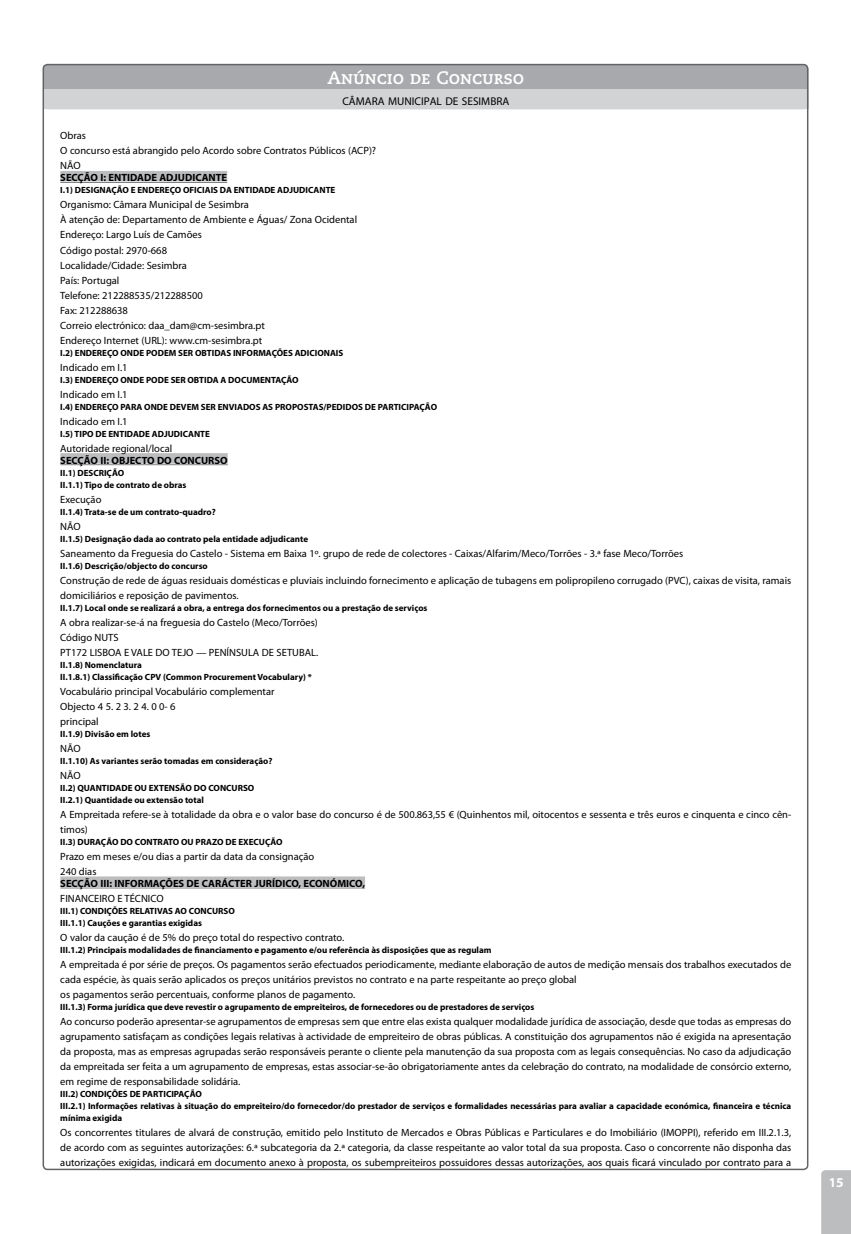
<style>
.page{position:relative;width:851px;height:1234px;background:#fff}
.page>*{position:absolute;margin:0;border:0;box-sizing:border-box;transform-origin:0 0}
.t1{font:18px "Caecilia Bold SC";color:#fff}
.t2{font:700 13.5px "Myriad Pro";color:#fff}
.t3{font:11.25px "Myriad Pro";color:#000}
.t4{font:10.5px/15px "Myriad Pro";color:#000}
.t5{font:700 10.5px "Myriad Pro";color:#000}
.t6{font:700 9px/12px "Myriad Pro";color:#000}
</style>
<div class="page">
<div style="left:821px;top:1170px;width:29px;height:63px;background:#bcbdbf"></div>
<div style="left:44px;top:64px;width:764px;height:45px;background:#a7a9ac;border-radius:4px"></div>
<div style="left:44px;top:90px;width:764px;height:19px;background:#d1d3d4"></div>
<hr style="left:60px;top:182px;width:167px;height:1px;background:#808284">
<div style="left:60px;top:171px;width:167px;height:10px;background:#bcbdbf"></div>
<hr style="left:60px;top:464px;width:168px;height:1px;background:#808284">
<div style="left:60px;top:453px;width:168px;height:10px;background:#bcbdbf"></div>
<hr style="left:60px;top:887px;width:305px;height:1px;background:#808284">
<div style="left:60px;top:876px;width:305px;height:10px;background:#bcbdbf"></div>
<h1 class="t1" style="left:327px;top:67px;width:198px">Anúncio de Concurso</h1>
<p class="t3" style="left:342px;top:94px;width:22px">câmara</p>
<p class="t3" style="left:388px;top:94px;width:22px">munici</p>
<p class="t3" style="left:423px;top:94px;width:80px">pal de sesimbra</p>
<p class="t4" style="left:60px;top:128px;width:317px">Obras<br>O concurso está abrangido pelo Acordo sobre Contratos Públicos (ACP)?<br>NÃO</p>
<p class="t5" style="left:60px;top:171px;width:168px">SECÇÃO I: ENTIDADE ADJUDICANTE</p>
<p class="t6" style="left:60px;top:184px;width:276px">I.1) DESIGNAÇÃO E ENDEREÇO OFICIAIS DA ENTIDADE ADJUDICANTE</p>
<p class="t4" style="left:60px;top:197px;width:298px">Organismo: Câmara Municipal de Sesimbra<br>À atenção de: Departamento de Ambiente e Águas/ Zona Ocidental Endereço: Largo Luís de Camões<br>Código postal: 2970-668<br>Localidade/Cidade: Sesimbra<br>País: Portugal<br>Telefone: 212288535/212288500<br>Fax: 212288638<br>Correio electrónico: daa_dam@cm-sesimbra.pt<br>Endereço Internet (URL): www.cm-sesimbra.pt</p>
<p class="t6" style="left:60px;top:346px;width:284px">I.2) ENDEREÇO ONDE PODEM SER OBTIDAS INFORMAÇÕES ADICIONAIS</p>
<p class="t4" style="left:60px;top:359px;width:69px">Indicado em I.1</p>
<p class="t6" style="left:60px;top:373px;width:240px">I.3) ENDEREÇO ONDE PODE SER OBTIDA A DOCUMENTAÇÃO</p>
<p class="t4" style="left:60px;top:386px;width:69px">Indicado em I.1</p>
<p class="t6" style="left:60px;top:400px;width:378px">I.4) ENDEREÇO PARA ONDE DEVEM SER ENVIADOS AS PROPOSTAS/PEDIDOS DE PARTICIPAÇÃO</p>
<p class="t4" style="left:60px;top:413px;width:69px">Indicado em I.1</p>
<p class="t6" style="left:60px;top:427px;width:151px">I.5) TIPO DE ENTIDADE ADJUDICANTE</p>
<p class="t4" style="left:60px;top:440px;width:113px">Autoridade regional/local</p>
<p class="t5" style="left:60px;top:453px;width:169px">SECÇÃO II: OBJECTO DO CONCURSO</p>
<p class="t6" style="left:60px;top:466px;width:128px">II.1) DESCRIÇÃO<br>II.1.1) Tipo de contrato de obras</p>
<p class="t4" style="left:60px;top:491px;width:43px">Execução</p>
<p class="t6" style="left:60px;top:505px;width:157px">II.1.4) Trata-se de um contrato-quadro?</p>
<p class="t4" style="left:60px;top:518px;width:22px">NÃO</p>
<p class="t6" style="left:60px;top:532px;width:249px">II.1.5) Designação dada ao contrato pela entidade adjudicante</p>
<p class="t4" style="left:60px;top:545px;width:624px">Saneamento da Freguesia do Castelo - Sistema em Baixa 1º. grupo de rede de colectores - Caixas/Alfarim/Meco/Torrões - 3.ª fase Meco/Torrões</p>
<p class="t6" style="left:60px;top:559px;width:149px">II.1.6) Descrição/objecto do concurso</p>
<p class="t4" style="left:60px;top:572px;width:732px">Construção de rede de águas residuais domésticas e pluviais incluindo fornecimento e aplicação de tubagens em polipropileno corrugado (PVC), caixas de visita, ramais domiciliários e reposição de pavimentos.</p>
<p class="t6" style="left:60px;top:601px;width:368px">II.1.7) Local onde se realizará a obra, a entrega dos fornecimentos ou a prestação de serviços</p>
<p class="t4" style="left:60px;top:614px;width:259px">A obra realizar-se-á na freguesia do Castelo (Meco/Torrões)<br>Código NUTS<br>PT172 LISBOA E VALE DO TEJO — PENÍNSULA DE SETUBAL.</p>
<p class="t6" style="left:60px;top:658px;width:253px">II.1.8) Nomenclatura<br>II.1.8.1) Classificação CPV (Common Procurement Vocabulary) *</p>
<p class="t4" style="left:60px;top:683px;width:216px">Vocabulário principal Vocabulário complementar<br>Objecto 4 5. 2 3. 2 4. 0 0- 6<br>principal</p>
<p class="t6" style="left:60px;top:727px;width:92px">II.1.9) Divisão em lotes</p>
<p class="t4" style="left:60px;top:740px;width:22px">NÃO</p>
<p class="t6" style="left:60px;top:754px;width:213px">II.1.10) As variantes serão tomadas em consideração?</p>
<p class="t4" style="left:60px;top:767px;width:22px">NÃO</p>
<p class="t6" style="left:60px;top:781px;width:195px">II.2) QUANTIDADE OU EXTENSÃO DO CONCURSO<br>II.2.1) Quantidade ou extensão total</p>
<p class="t4" style="left:60px;top:806px;width:732px">A Empreitada refere-se à totalidade da obra e o valor base do concurso é de 500.863,55 € (Quinhentos mil, oitocentos e sessenta e três euros e cinquenta e cinco cên&shy;timos)</p>
<p class="t6" style="left:60px;top:835px;width:224px">II.3) DURAÇÃO DO CONTRATO OU PRAZO DE EXECUÇÃO</p>
<p class="t4" style="left:60px;top:848px;width:255px">Prazo em meses e/ou dias a partir da data da consignação<br>240 dias</p>
<p class="t5" style="left:60px;top:876px;width:306px">SECÇÃO III: INFORMAÇÕES DE CARÁCTER JURÍDICO, ECONÓMICO,</p>
<p class="t4" style="left:60px;top:890px;width:105px">FINANCEIRO E TÉCNICO</p>
<p class="t6" style="left:60px;top:904px;width:176px">III.1) CONDIÇÕES RELATIVAS AO CONCURSO<br>III.1.1) Cauções e garantias exigidas</p>
<p class="t4" style="left:60px;top:929px;width:285px">O valor da caução é de 5% do preço total do respectivo contrato.</p>
<p class="t6" style="left:60px;top:943px;width:432px">III.1.2) Principais modalidades de financiamento e pagamento e/ou referência às disposições que as regulam</p>
<p class="t4" style="left:60px;top:956px;width:732px">A empreitada é por série de preços. Os pagamentos serão efectuados periodicamente, mediante elaboração de autos de medição mensais dos trabalhos executados de cada espécie, às quais serão aplicados os preços unitários previstos no contrato e na parte respeitante ao preço global<br>os pagamentos serão percentuais, conforme planos de pagamento.</p>
<p class="t6" style="left:60px;top:1000px;width:475px">III.1.3) Forma jurídica que deve revestir o agrupamento de empreiteiros, de fornecedores ou de prestadores de serviços</p>
<p class="t4" style="left:60px;top:1013px;width:732px;text-align:justify">Ao concurso poderão apresentar-se agrupamentos de empresas sem que entre elas exista qualquer modalidade jurídica de associação, desde que todas as empresas do agrupamento satisfaçam as condições legais relativas à actividade de empreiteiro de obras públicas. A constituição dos agrupamentos não é exigida na apresentação da proposta, mas as empresas agrupadas serão responsáveis perante o cliente pela manutenção da sua proposta com as legais consequências. No caso da adjudicação da empreitada ser feita a um agrupamento de empresas, estas associar-se-ão obrigatoriamente antes da celebração do contrato, na modalidade de consórcio externo, em regime de responsabilidade solidária.</p>
<p class="t6" style="left:60px;top:1087px;width:732px">III.2) CONDIÇÕES DE PARTICIPAÇÃO<br>III.2.1) Informações relativas à situação do empreiteiro/do fornecedor/do prestador de serviços e formalidades necessárias para avaliar a capacidade económica, financeira e técnica mínima exigida</p>
<p class="t4" style="left:60px;top:1124px;width:732px;text-align:justify">Os concorrentes titulares de alvará de construção, emitido pelo Instituto de Mercados e Obras Públicas e Particulares e do Imobiliário (IMOPPI), referido em III.2.1.3, de acordo com as seguintes autorizações: 6.ª subcategoria da 2.ª categoria, da classe respeitante ao valor total da sua proposta. Caso o concorrente não disponha das autorizações exigidas, indicará em documento anexo à proposta, os subempreiteiros possuidores dessas autorizações, aos quais ficará vinculado por contrato para a</p>
<p class="t2" style="left:828px;top:1173px;width:16px">15</p>
</div>
